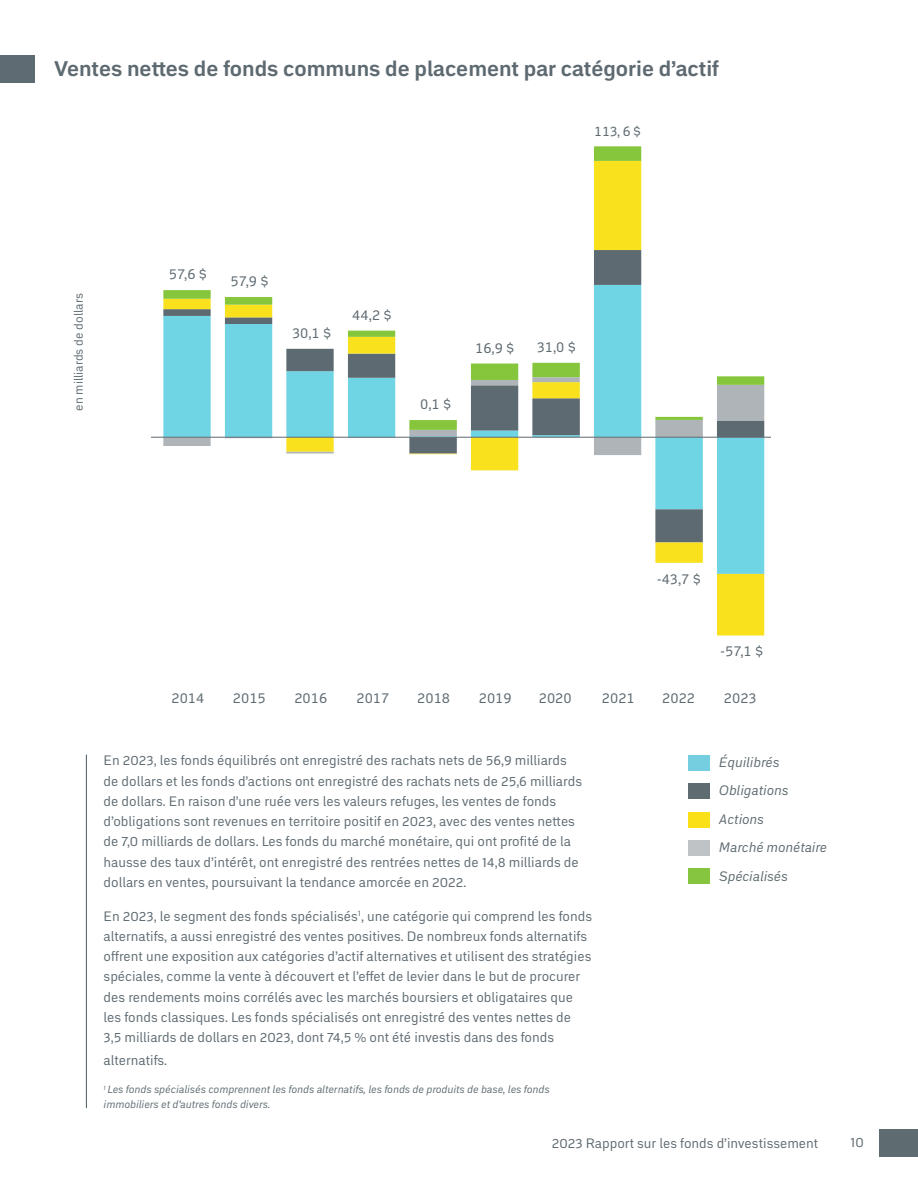
<style>
.page{position:relative;width:918px;height:1188px;background:#fff}
.page>*{position:absolute;margin:0;border:0;box-sizing:border-box;transform-origin:0 0}
.t1{font:700 21px "Embarcadero MVB Pro";color:#5e6a71}
.t2{font:14.4px "Embarcadero MVB Pro";color:#5e6a71}
.t3{font:13.8px "Embarcadero MVB Pro";color:#5e6a71}
.t4{font:13.5px/20.2px "Embarcadero MVB Pro";color:#5e6a71}
.t5{font:italic 13.5px/28.2px "Embarcadero MVB Pro";color:#5e6b70}
.t6{font:12px "Embarcadero MVB Pro";color:#5e6a71}
.t7{font:italic 10.5px/15px "Embarcadero MVB Pro";color:#5e6b70}
</style>
<div class="page">
<div style="left:880px;top:1130px;width:38px;height:27px;background:#5e6b70"></div>
<div style="left:0;top:55px;width:35px;height:27px;background:#5e6b73"></div>
<hr style="left:86px;top:755px;width:1px;height:353px;background:#5e6a71">
<svg style="left:471px;top:455px;width:293px;height:180px"></svg>
<svg style="left:163px;top:146px;width:601px;height:308px"></svg>
<hr style="left:151px;top:437px;width:620px;height:1px;background:#5e6a71">
<div style="left:688px;top:755px;width:22px;height:16px;background:#74cee0"></div>
<div style="left:688px;top:783px;width:22px;height:16px;background:#5e6b70"></div>
<div style="left:688px;top:812px;width:22px;height:16px;background:#fae017"></div>
<div style="left:688px;top:840px;width:22px;height:16px;background:#bfc3c6"></div>
<div style="left:688px;top:868px;width:22px;height:16px;background:#86c540"></div>
<h1 class="t1" style="left:54px;top:54px;width:666px">Ventes nettes de fonds communs de placement par catégorie d’actif</h1>
<p class="t6" style="left:70px;top:411px;width:119px;rotate:-90deg">en milliards de dollars</p>
<p class="t3" style="left:594px;top:121px;width:48px">113, 6 $</p>
<p class="t2" style="left:169px;top:264px;width:40px">57,6 $</p>
<p class="t2" style="left:230px;top:271px;width:40px">57,9 $</p>
<p class="t2" style="left:292px;top:323px;width:41px">30,1 $</p>
<p class="t2" style="left:352px;top:305px;width:41px">44,2 $</p>
<p class="t2" style="left:420px;top:394px;width:33px">0,1 $</p>
<p class="t2" style="left:475px;top:337px;width:41px">16,9 $</p>
<p class="t2" style="left:537px;top:337px;width:41px">31,0 $</p>
<p class="t2" style="left:657px;top:569px;width:45px">-43,7 $</p>
<p class="t2" style="left:721px;top:641px;width:44px">-57,1 $</p>
<p class="t2" style="left:172px;top:688px;width:34px">2014</p>
<p class="t2" style="left:233px;top:688px;width:34px">2015</p>
<p class="t2" style="left:294px;top:688px;width:34px">2016</p>
<p class="t2" style="left:357px;top:688px;width:34px">2017</p>
<p class="t2" style="left:417px;top:688px;width:34px">2018</p>
<p class="t2" style="left:479px;top:688px;width:34px">2019</p>
<p class="t2" style="left:539px;top:688px;width:34px">2020</p>
<p class="t2" style="left:602px;top:688px;width:34px">2021</p>
<p class="t2" style="left:662px;top:688px;width:34px">2022</p>
<p class="t2" style="left:724px;top:688px;width:34px">2023</p>
<p class="t4" style="left:104px;top:750px;width:480px">En 2023, les fonds équilibrés ont enregistré des rachats nets de 56,9 milliards de dollars et les fonds d’actions ont enregistré des rachats nets de 25,6 milliards de dollars. En raison d’une ruée vers les valeurs refuges, les ventes de fonds d’obligations sont revenues en territoire positif en 2023, avec des ventes nettes de 7,0 milliards de dollars. Les fonds du marché monétaire, qui ont profité de la hausse des taux d’intérêt, ont enregistré des rentrées nettes de 14,8 milliards de dollars en ventes, poursuivant la tendance amorcée en 2022.</p>
<p class="t4" style="left:104px;top:905px;width:490px">En 2023, le segment des fonds spécialisés<sup>1</sup>, une catégorie qui comprend les fonds alternatifs, a aussi enregistré des ventes positives. De nombreux fonds alternatifs offrent une exposition aux catégories d’actif alternatives et utilisent des stratégies spéciales, comme la vente à découvert et l’effet de levier dans le but de procurer des rendements moins corrélés avec les marchés boursiers et obligataires que les fonds classiques. Les fonds spécialisés ont enregistré des ventes nettes de 3,5 milliards de dollars en 2023, dont 74,5 % ont été investis dans des fonds</p>
<p class="t4" style="left:104px;top:1049px;width:65px">alternatifs.</p>
<p class="t7" style="left:104px;top:1081px;width:448px"><sup>1</sup> Les fonds spécialisés comprennent les fonds alternatifs, les fonds de produits de base, les fonds immobiliers et d’autres fonds divers.</p>
<p class="t5" style="left:719px;top:748px;width:71px">Équilibrés<br>Obligations</p>
<p class="t5" style="left:719px;top:805px;width:110px">Actions<br>Marché monétaire<br>Spécialisés</p>
<p class="t4" style="left:552px;top:1133px;width:268px">2023 Rapport sur les fonds d’investissement</p>
<p class="t4" style="left:850px;top:1131px;width:15px">10</p>
</div>
